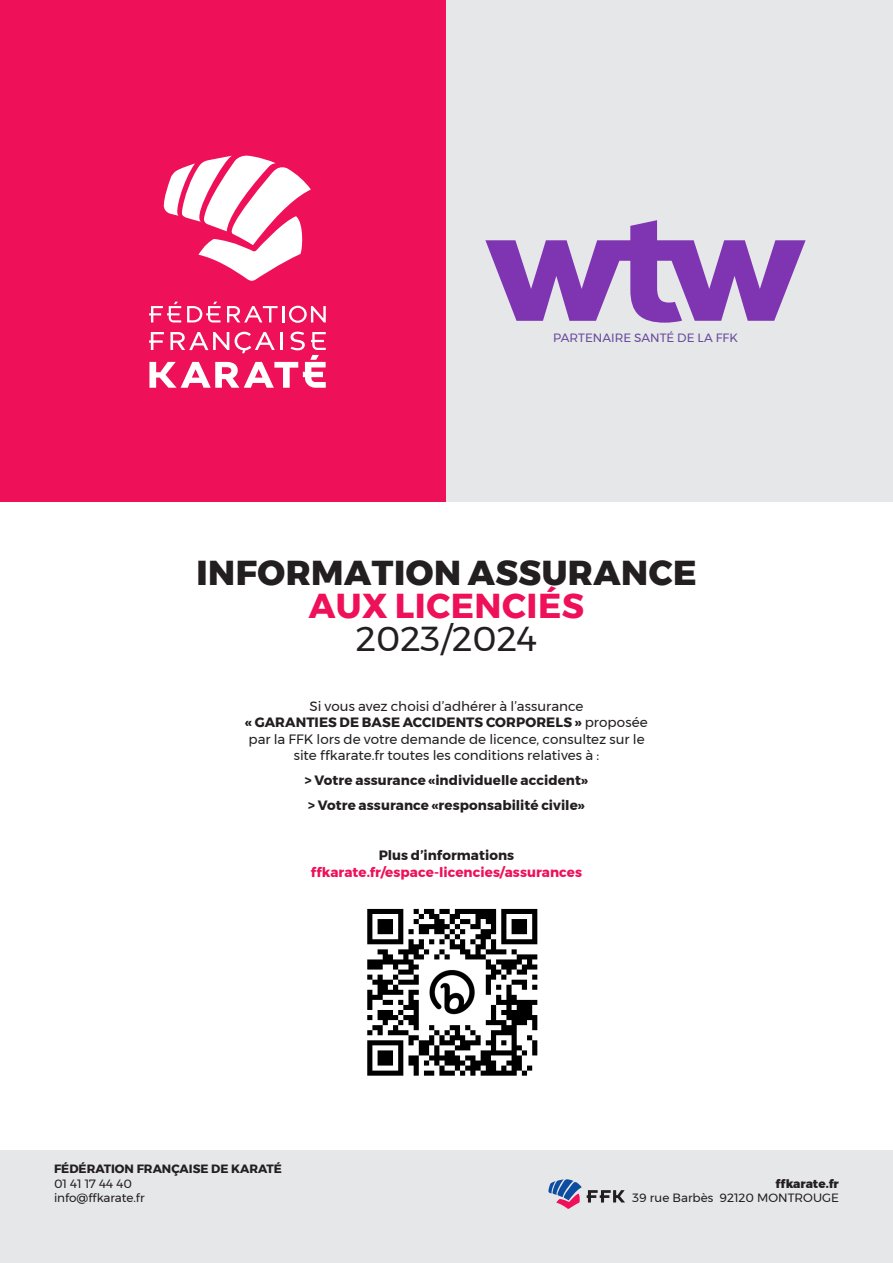
<style>
.page{position:relative;width:893px;height:1263px;background:#fff}
.page>*{position:absolute;margin:0;border:0;box-sizing:border-box;transform-origin:0 0}
.titre_themix{font:800 34.5px "Montserrat";letter-spacing:.015em;color:#231f20}
.titre_themix-2{font:700 34.5px "Montserrat";letter-spacing:.015em;color:#ee1059}
.titre_themix-3{font:34.5px "Montserrat";color:#231f20}
.Texte_drapeau__corpo{font:13.5px/16.5px "Montserrat";color:#231f20;text-align:center}
.Texte_drapeau__corpo-2{font:700 13.5px "Montserrat";letter-spacing:.005em;color:#231f20}
.Texte_drapeau__corpo-3{font:700 13.5px/16.5px "Montserrat";letter-spacing:.005em;color:#ee1059;text-align:center}
.t1{font:12px "Montserrat";color:#231f20}
.t2{font:700 12px "Montserrat";color:#231f20}
.Texte_drapeau__corpo-4{font:12px "Montserrat";color:#684a9d}
.t3{font:800 12px "Montserrat";color:#231f20}
.s1{font-weight:700}
.s2{color:#231f20}
</style>
<div class="page">
<img style="left:367px;top:908px;width:171px;height:168px">
<div style="left:0;top:0;width:446px;height:502px;background:#ee1059"></div>
<div style="left:446px;top:0;width:447px;height:502px;background:#e6e7e9"></div>
<hr style="left:282px;top:306px;width:3px;height:16px;background:#fff">
<svg style="left:289px;top:306px;width:37px;height:17px"></svg>
<svg style="left:149px;top:302px;width:32px;height:20px"></svg>
<svg style="left:187px;top:302px;width:34px;height:20px"></svg>
<svg style="left:227px;top:306px;width:51px;height:16px"></svg>
<svg style="left:149px;top:332px;width:177px;height:56px"></svg>
<svg style="left:164px;top:155px;width:147px;height:126px"></svg>
<svg style="left:485px;top:220px;width:321px;height:103px"></svg>
<div style="left:0;top:1150px;width:893px;height:113px;background:#e6e7e9"></div>
<svg style="left:548px;top:1179px;width:77px;height:30px"></svg>
<p class="Texte_drapeau__corpo-4" style="left:553px;top:328px;width:186px">PARTENAIRE SANTÉ DE LA FFK</p>
<p class="titre_themix" style="left:196px;top:545px;width:502px">INFORMATION ASSURANCE</p>
<p class="titre_themix-2" style="left:309px;top:578px;width:277px">AUX LICENCIÉS</p>
<p class="titre_themix-3" style="left:356px;top:613px;width:183px">2023/2024</p>
<p class="Texte_drapeau__corpo" style="left:245px;top:698px;width:404px">Si vous avez choisi d’adhérer à l’assurance<br><span class="s1">« GARANTIES DE BASE ACCIDENTS CORPORELS »</span> proposée par la FFK lors de votre demande de licence, consultez sur le site ffkarate.fr toutes les conditions relatives à :</p>
<p class="Texte_drapeau__corpo-2" style="left:305px;top:770px;width:285px">&gt; Votre assurance «individuelle accident»</p>
<p class="Texte_drapeau__corpo-2" style="left:308px;top:795px;width:278px">&gt; Votre assurance «responsabilité civile»</p>
<p class="Texte_drapeau__corpo-3" style="left:311px;top:847px;width:273px"><span class="s2">Plus d’informations </span>ffkarate.fr/espace-licencies/assurances</p>
<p class="t2" style="left:54px;top:1159px;width:229px">FÉDÉRATION FRANÇAISE DE KARATÉ</p>
<p class="t1" style="left:54px;top:1174px;width:80px">01 41 17 44 40</p>
<p class="t1" style="left:54px;top:1189px;width:92px">info@ffkarate.fr</p>
<p class="t3" style="left:775px;top:1173px;width:65px">ffkarate.fr</p>
<p class="t1" style="left:632px;top:1188px;width:208px">39 rue Barbès 92120 MONTROUGE</p>
</div>
